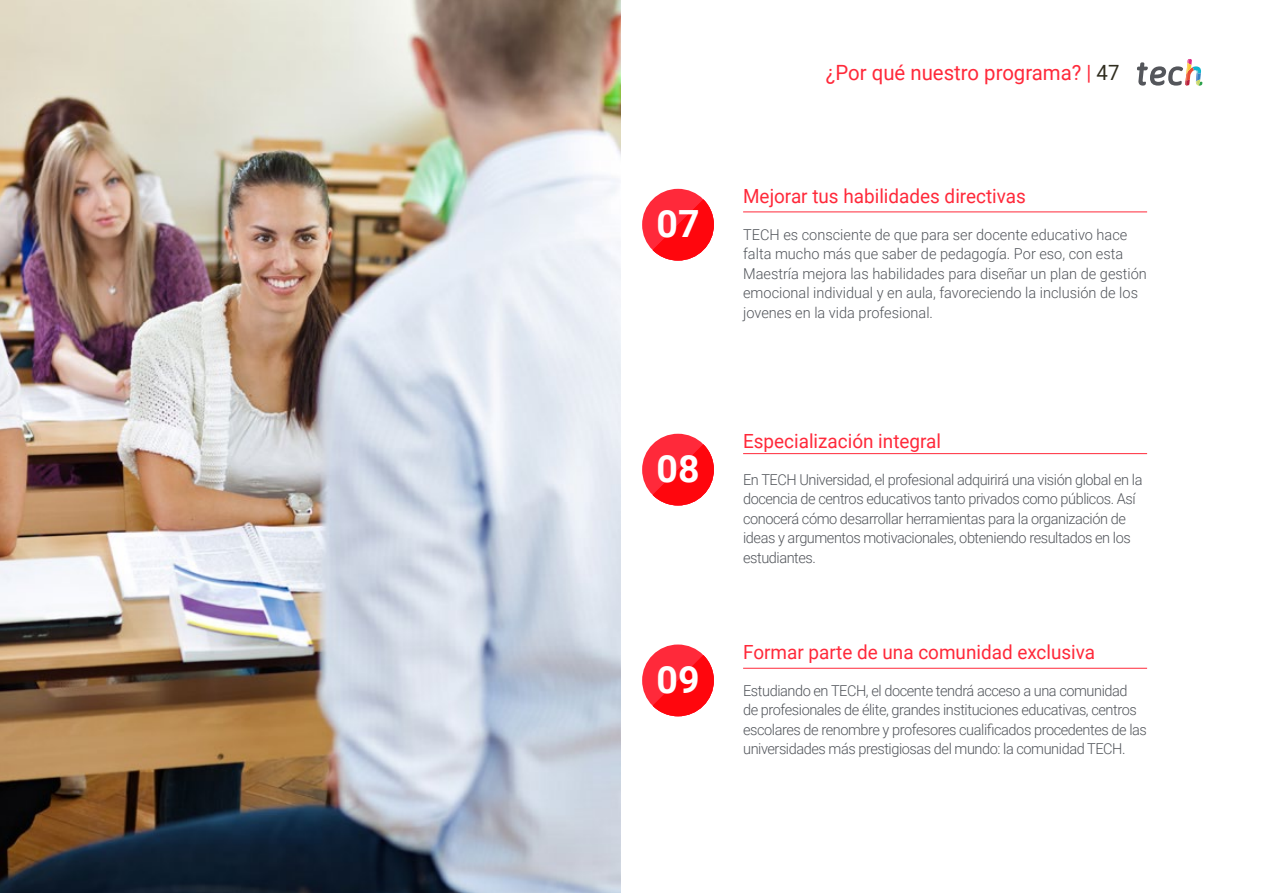
<style>
.page{position:relative;width:1263px;height:893px;background:#fff}
.page>*{position:absolute;margin:0;border:0;box-sizing:border-box;transform-origin:0 0}
.t1{font:700 37.5px "Roboto";color:#fff}
.t2{font:21px "Roboto";color:#ff293a}
.t3{font:19.5px "Roboto";color:#ff293a}
.t4{font:300 15px/19.5px "Roboto";letter-spacing:-.03em;color:#52555b}
.t5{font:300 15px/19.5px "Roboto";color:#52555b}
.s1{color:#312e20}
</style>
<div class="page">
<svg style="left:1137px;top:59px;width:65px;height:27px"></svg>
<hr style="left:743px;top:212px;width:404px;height:1px;background:#ff293a">
<div style="left:642px;top:189px;width:72px;height:72px;background:#ff293a;border-radius:50%"></div>
<svg style="left:653px;top:199px;width:61px;height:62px"></svg>
<div style="left:642px;top:644px;width:72px;height:72px;background:#ff293a;border-radius:50%"></div>
<svg style="left:653px;top:655px;width:61px;height:61px"></svg>
<div style="left:642px;top:434px;width:72px;height:71px;background:#ff293a;border-radius:50%"></div>
<svg style="left:653px;top:444px;width:61px;height:61px"></svg>
<hr style="left:743px;top:668px;width:404px;height:1px;background:#ff293a">
<hr style="left:743px;top:453px;width:404px;height:1px;background:#ff293a">
<img style="left:0;top:0;width:621px;height:893px">
<h1 class="t1" style="left:656px;top:198px;width:45px">07</h1>
<h2 class="t2" style="left:826px;top:57px;width:295px">¿Por qué nuestro programa? | <span class="s1">47</span></h2>
<h3 class="t3" style="left:743px;top:183px;width:284px">Mejorar tus habilidades directivas</h3>
<p class="t5" style="left:743px;top:224px;width:405px">TECH es consciente de que para ser docente educativo hace falta mucho más que saber de pedagogía. Por eso, con esta Maestría mejora las habilidades para diseñar un plan de gestión emocional individual y en aula, favoreciendo la inclusión de los jovenes en la vida profesional.</p>
<h1 class="t1" style="left:656px;top:443px;width:45px">08</h1>
<h1 class="t1" style="left:656px;top:654px;width:45px">09</h1>
<h3 class="t3" style="left:743px;top:428px;width:199px">Especialización integral</h3>
<p class="t4" style="left:743px;top:469px;width:401px">En TECH Universidad, el profesional adquirirá una visión global en la docencia de centros educativos tanto privados como públicos. Así conocerá cómo desarrollar herramientas para la organización de ideas y argumentos motivacionales, obteniendo resultados en los estudiantes.</p>
<h3 class="t3" style="left:743px;top:639px;width:354px">Formar parte de una comunidad exclusiva</h3>
<p class="t4" style="left:743px;top:680px;width:405px">Estudiando en TECH, el docente tendrá acceso a una comunidad<br>de profesionales de élite, grandes instituciones educativas, centros escolares de renombre y profesores cualificados procedentes de las universidades más prestigiosas del mundo: la comunidad TECH.</p>
</div>
